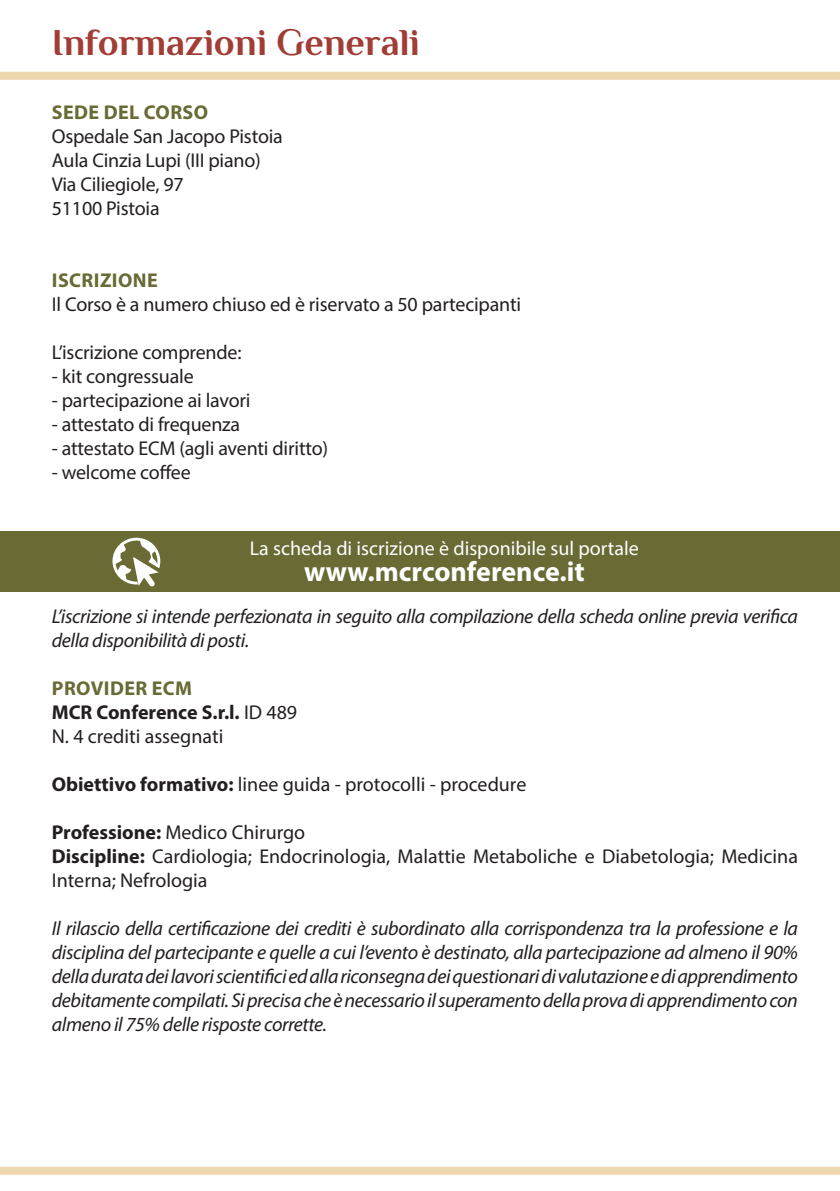
<style>
.page{position:relative;width:840px;height:1191px;background:#fff}
.page>*{position:absolute;margin:0;border:0;box-sizing:border-box;transform-origin:0 0}
.t1{font:700 38px "Philosopher";color:#a23d36}
.t2{font:700 28px "Myriad Pro";color:#fff}
.t3{font:italic 20px/24px "Myriad Pro";letter-spacing:-.02em;color:#231f20}
.t4{font:20px/24px "Myriad Pro";letter-spacing:-.01em;color:#231f20}
.t5{font:20px "Myriad Pro";color:#fff}
.t6{font:700 20px "Myriad Pro";letter-spacing:.02em;color:#696a34}
.t7{font:700 20px "Myriad Pro";color:#231f20}
.s1{font-weight:400}
.s2{font-weight:700}
</style>
<div class="page">
<div style="left:0;top:72px;width:839px;height:8px;background:#edd7ae"></div>
<div style="left:0;top:1166px;width:839px;height:8px;background:#edd7ae"></div>
<div style="left:0;top:531px;width:839px;height:60px;background:#696a34"></div>
<svg style="left:112px;top:538px;width:48px;height:49px"></svg>
<p class="t1" style="left:52px;top:18px;width:369px">Informazioni Generali</p>
<p class="t6" style="left:52px;top:99px;width:158px">SEDE DEL CORSO</p>
<p class="t4" style="left:52px;top:123px;width:232px">Ospedale San Jacopo Pistoia</p>
<p class="t4" style="left:52px;top:147px;width:210px">Aula Cinzia Lupi (III piano)</p>
<p class="t4" style="left:52px;top:171px;width:133px">Via Ciliegiole, 97</p>
<p class="t4" style="left:52px;top:195px;width:109px">51100 Pistoia</p>
<p class="t6" style="left:52px;top:267px;width:107px">ISCRIZIONE</p>
<p class="t4" style="left:52px;top:291px;width:470px">Il Corso è a numero chiuso ed è riservato a 50 partecipanti</p>
<p class="t4" style="left:52px;top:339px;width:191px">L’iscrizione comprende:</p>
<p class="t4" style="left:52px;top:363px;width:143px">- kit congressuale</p>
<p class="t4" style="left:52px;top:387px;width:200px">- partecipazione ai lavori</p>
<p class="t4" style="left:52px;top:411px;width:190px">- attestato di frequenza</p>
<p class="t4" style="left:52px;top:435px;width:278px">- attestato ECM (agli aventi diritto)</p>
<p class="t4" style="left:52px;top:459px;width:140px">- welcome coffee</p>
<p class="t5" style="left:249px;top:536px;width:390px">La scheda di iscrizione è disponibile sul portale</p>
<p class="t2" style="left:304px;top:553px;width:282px">www.mcrconference.it</p>
<p class="t3" style="left:52px;top:603px;width:747px">L’iscrizione si intende perfezionata in seguito alla compilazione della scheda online previa verifica della disponibilità di posti.</p>
<p class="t6" style="left:52px;top:675px;width:142px">PROVIDER ECM</p>
<p class="t7" style="left:52px;top:699px;width:247px">MCR Conference S.r.l. <span class="s1">ID 489</span></p>
<p class="t4" style="left:52px;top:723px;width:173px">N. 4 crediti assegnati</p>
<p class="t4" style="left:52px;top:771px;width:476px"><span class="s2">Obiettivo formativo:</span> linee guida - protocolli - procedure</p>
<p class="t4" style="left:52px;top:819px;width:255px"><span class="s2">Professione:</span> Medico Chirurgo</p>
<p class="t4" style="left:52px;top:843px;width:747px"><span class="s2">Discipline:</span> Cardiologia; Endocrinologia, Malattie Metaboliche e Diabetologia; Medicina<br>Interna; Nefrologia</p>
<p class="t3" style="left:52px;top:915px;width:747px;text-align:justify">Il rilascio della certificazione dei crediti è subordinato alla corrispondenza tra la professione e la disciplina del partecipante e quelle a cui l’evento è destinato, alla partecipazione ad almeno il 90% della durata dei lavori scientifici ed alla riconsegna dei questionari di valutazione e di apprendimento debitamente compilati. Si precisa che è necessario il superamento della prova di apprendimento con almeno il 75% delle risposte corrette.</p>
</div>
